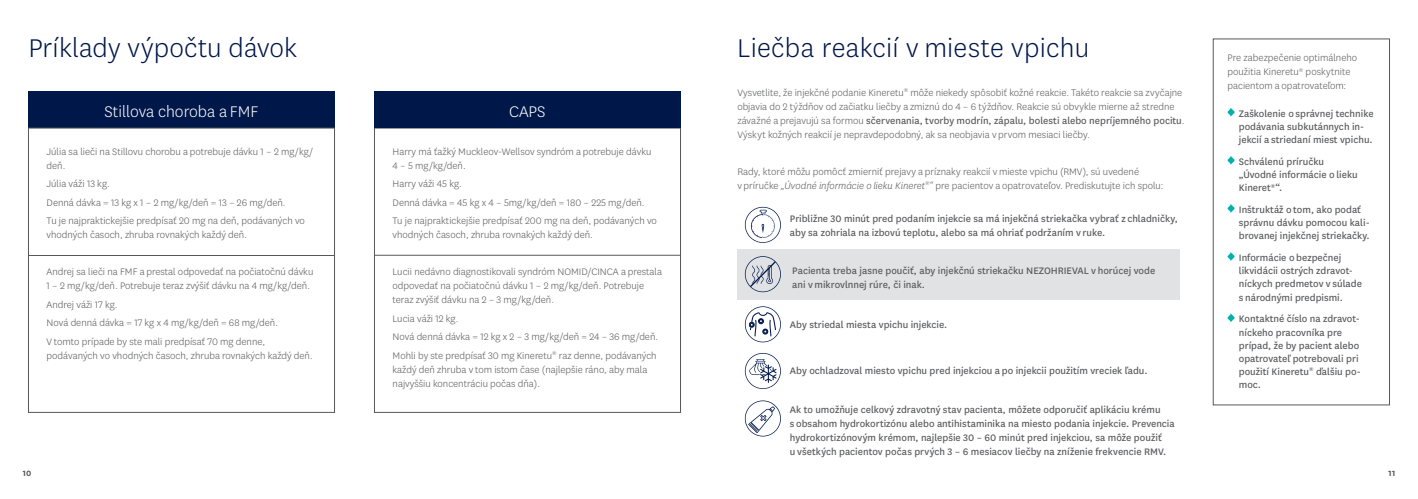
<style>
.page{position:relative;width:1418px;height:499px;background:#fff}
.page>*{position:absolute;margin:0;border:0;box-sizing:border-box;transform-origin:0 0}
.Head{font:300 30px "National";letter-spacing:.005em;color:#00174a}
.Subhead{font:300 18px "National";color:#fff}
.Body{font:11px/13.2px "National";color:#57585a}
.Subhead-2{font:300 11px/14px "National";color:#57585a}
.Body-2{font:300 11px/14px "National";color:#57585a}
.Body-3{font:700 9px "National";color:#57585a}
.s1{font-weight:400}
.s2{font-style:italic}
</style>
<div class="page">
<div style="left:28px;top:92px;width:306px;height:36px;background:#00174a"></div>
<svg style="left:1227px;top:108px;width:7px;height:9px"></svg>
<svg style="left:1227px;top:156px;width:7px;height:9px"></svg>
<svg style="left:1227px;top:204px;width:7px;height:9px"></svg>
<svg style="left:1227px;top:252px;width:7px;height:9px"></svg>
<svg style="left:1227px;top:313px;width:7px;height:9px"></svg>
<div style="left:1213px;top:39px;width:176px;height:366px;border:1px solid #57585a"></div>
<div style="left:374px;top:92px;width:306px;height:36px;background:#00174a"></div>
<hr style="left:29px;top:255px;width:305px;height:1px;background:#57585a">
<hr style="left:374px;top:255px;width:306px;height:1px;background:#57585a">
<svg style="left:745px;top:306px;width:36px;height:36px"></svg>
<svg style="left:744px;top:400px;width:575px;height:37px"></svg>
<svg style="left:745px;top:353px;width:36px;height:36px"></svg>
<div style="left:737px;top:249px;width:442px;height:51px;background:#e1e2e4"></div>
<svg style="left:745px;top:256px;width:36px;height:36px"></svg>
<svg style="left:745px;top:207px;width:36px;height:36px"></svg>
<p class="Head" style="left:28px;top:29px;width:270px">Príklady výpočtu dávok</p>
<p class="Subhead" style="left:104px;top:100px;width:155px">Stillova choroba a FMF</p>
<p class="Subhead-2" style="left:47px;top:144px;width:268px">Júlia sa lieči na Stillovu chorobu a potrebuje dávku 1 – 2 mg/kg/ deň.</p>
<p class="Subhead-2" style="left:47px;top:177px;width:65px">Júlia váži 13 kg.</p>
<p class="Subhead-2" style="left:47px;top:195px;width:240px">Denná dávka = 13 kg x 1 – 2 mg/kg/deň = 13 – 26 mg/deň.</p>
<p class="Subhead-2" style="left:47px;top:214px;width:260px">Tu je najpraktickejšie predpísať 20 mg na deň, podávaných vo vhodných časoch, zhruba rovnakých každý deň.</p>
<p class="Subhead-2" style="left:47px;top:265px;width:268px">Andrej sa lieči na FMF a prestal odpovedať na počiatočnú dávku<br>1 – 2 mg/kg/deň. Potrebuje teraz zvýšiť dávku na 4 mg/kg/deň.</p>
<p class="Subhead-2" style="left:47px;top:297px;width:72px">Andrej váži 17 kg.</p>
<p class="Subhead-2" style="left:47px;top:316px;width:233px">Nová denná dávka = 17 kg x 4 mg/kg/deň = 68 mg/deň.</p>
<p class="Subhead-2" style="left:47px;top:334px;width:268px">V tomto prípade by ste mali predpísať 70 mg denne, podávaných vo vhodných časoch, zhruba rovnakých každý deň.</p>
<p class="Subhead" style="left:509px;top:100px;width:38px">CAPS</p>
<p class="Subhead-2" style="left:392px;top:144px;width:260px">Harry má ťažký Muckleov-Wellsov syndróm a potrebuje dávku<br>4 – 5 mg/kg/deň.</p>
<p class="Subhead-2" style="left:392px;top:177px;width:71px">Harry váži 45 kg.</p>
<p class="Subhead-2" style="left:392px;top:195px;width:253px">Denná dávka = 45 kg x 4 – 5mg/kg/deň = 180 – 225 mg/deň.</p>
<p class="Subhead-2" style="left:392px;top:214px;width:266px">Tu je najpraktickejšie predpísať 200 mg na deň, podávaných vo vhodných časoch, zhruba rovnakých každý deň.</p>
<p class="Subhead-2" style="left:392px;top:265px;width:271px">Lucii nedávno diagnostikovali syndróm NOMID/CINCA a prestala odpovedať na počiatočnú dávku 1 – 2 mg/kg/deň. Potrebuje teraz zvýšiť dávku na 2 – 3 mg/kg/deň.</p>
<p class="Subhead-2" style="left:392px;top:311px;width:67px">Lucia váži 12 kg.</p>
<p class="Subhead-2" style="left:392px;top:330px;width:267px">Nová denná dávka = 12 kg x 2 – 3 mg/kg/deň = 24 – 36 mg/deň.</p>
<p class="Subhead-2" style="left:392px;top:348px;width:265px">Mohli by ste predpísať 30 mg Kineretu<sup>®</sup> raz denne, podávaných každý deň zhruba v tom istom čase (najlepšie ráno, aby mala najvyššiu koncentráciu počas dňa).</p>
<p class="Head" style="left:737px;top:29px;width:353px">Liečba reakcií v mieste vpichu</p>
<p class="Body-2" style="left:737px;top:85px;width:448px">Vysvetlite, že injekčné podanie Kineretu<sup>®</sup> môže niekedy spôsobiť kožné reakcie. Takéto reakcie sa zvyčajne objavia do 2 týždňov od začiatku liečby a zmiznú do 4 – 6 týždňov. Reakcie sú obvykle mierne až stredne závažné a prejavujú sa formou <span class="s1">sčervenania, tvorby modrín, zápalu, bolesti alebo nepríjemného pocitu</span>.<br>Výskyt kožných reakcií je nepravdepodobný, ak sa neobjavia v prvom mesiaci liečby.</p>
<p class="Body-2" style="left:737px;top:164px;width:427px">Rady, ktoré môžu pomôcť zmierniť prejavy a príznaky reakcií v mieste vpichu (RMV), sú uvedené<br>v príručke <span class="s2">„Úvodné informácie o lieku Kineret</span><sup>®</sup><span class="s2">“</span> pre pacientov a opatrovateľov. Prediskutujte ich spolu:</p>
<p class="Body" style="left:790px;top:211px;width:390px;line-height:14px">Približne 30 minút pred podaním injekcie sa má injekčná striekačka vybrať z chladničky, aby sa zohriala na izbovú teplotu, alebo sa má ohriať podržaním v ruke.</p>
<p class="Body" style="left:792px;top:263px;width:364px;line-height:14px">Pacienta treba jasne poučiť, aby injekčnú striekačku NEZOHRIEVAL v horúcej vode ani v mikrovlnnej rúre, či inak.</p>
<p class="Body" style="left:790px;top:318px;width:159px">Aby striedal miesta vpichu injekcie.</p>
<p class="Body" style="left:790px;top:363px;width:359px">Aby ochladzoval miesto vpichu pred injekciou a po injekcii použitím vreciek ľadu.</p>
<p class="Body" style="left:790px;top:402px;width:386px;line-height:14px">Ak to umožňuje celkový zdravotný stav pacienta, môžete odporučiť aplikáciu krému<br>s obsahom hydrokortizónu alebo antihistaminika na miesto podania injekcie. Prevencia hydrokortizónovým krémom, najlepšie 30 – 60 minút pred injekciou, sa môže použiť<br>u všetkých pacientov počas prvých 3 – 6 mesiacov liečby na zníženie frekvencie RMV.</p>
<p class="Body-2" style="left:1227px;top:51px;width:131px">Pre zabezpečenie optimálneho použitia Kineretu<sup>®</sup> poskytnite pacientom a opatrovateľom:</p>
<p class="Body" style="left:1238px;top:106px;width:136px">Zaškolenie o správnej technike podávania subkutánnych in&shy;jekcií a striedaní miest vpichu.</p>
<p class="Body" style="left:1238px;top:154px;width:120px">Schválenú príručku „Úvodné informácie o lieku<br>Kineret<sup>®</sup>“.</p>
<p class="Body" style="left:1238px;top:202px;width:132px">Inštruktáž o tom, ako podať správnu dávku pomocou kali&shy;brovanej injekčnej striekačky.</p>
<p class="Body" style="left:1238px;top:250px;width:125px">Informácie o bezpečnej likvidácii ostrých zdravot&shy;níckych predmetov v súlade s národnými predpismi.</p>
<p class="Body" style="left:1238px;top:312px;width:123px">Kontaktné číslo na zdravot&shy;níckeho pracovníka pre prípad, že by pacient alebo opatrovateľ potrebovali pri použití Kineretu<sup>®</sup> ďalšiu po&shy;moc.</p>
<p class="Body-3" style="left:23px;top:466px;width:10px">10</p>
<p class="Body-3" style="left:1388px;top:466px;width:8px">11</p>
</div>
